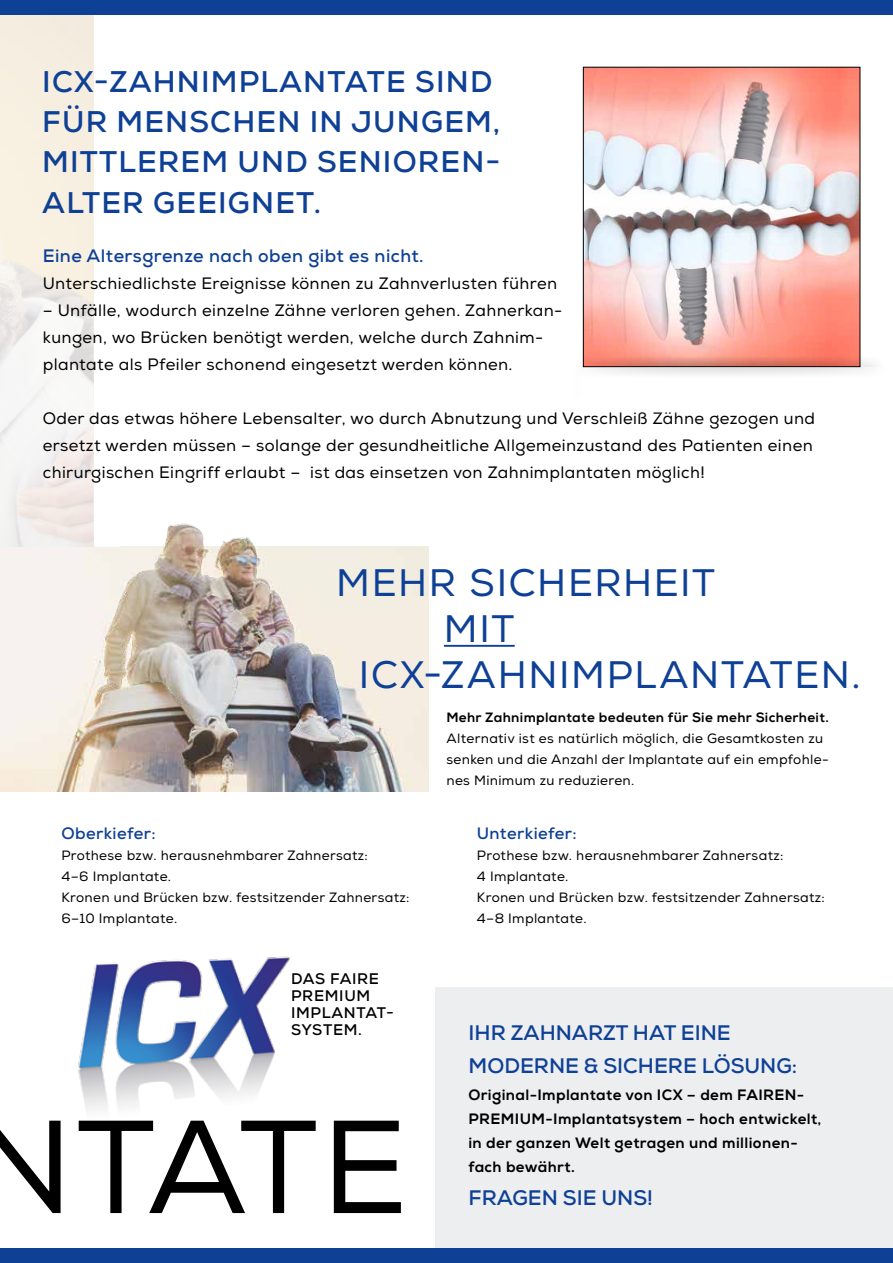
<style>
.page{position:relative;width:893px;height:1263px;background:#fff}
.page>*{position:absolute;margin:0;border:0;box-sizing:border-box;transform-origin:0 0}
.t1{font:132px "Nexa";letter-spacing:-.02em;color:#000}
.t2{font:38.25px "Nexa";letter-spacing:.045em;color:#0e4096}
.t3{font:700 29.85px/40.3px "Nexa";letter-spacing:.04em;color:#0e4096}
.t4{font:700 21px/33px "Nexa";color:#0e4096}
.t5{font:700 18px "Nexa";letter-spacing:.025em;color:#0e4096}
.t6{font:16.5px/27px "Nexa";letter-spacing:.025em;color:#000}
.t7{font:700 16.5px "Nexa";letter-spacing:.025em;color:#0e4096}
.t8{font:700 15.3px/17.2px "Nexa";letter-spacing:.045em;color:#000}
.t9{font:15px/24px "Nexa X Bold";letter-spacing:.025em;color:#000}
.t10{font:13.5px/21px "Nexa";letter-spacing:.025em;color:#000}
.t11{font:13.5px "Nexa X Bold";letter-spacing:.025em;color:#000}
</style>
<div class="page">
<img style="left:0;top:547px;width:428px;height:245px">
<img style="left:48px;top:523px;width:380px;height:245px">
<svg style="left:1px;top:15px;width:118px;height:532px"></svg>
<div style="left:436px;top:987px;width:457px;height:276px;background:#edeeef"></div>
<div style="left:0;top:0;width:893px;height:15px;background:#0e4096"></div>
<div style="left:0;top:1248px;width:893px;height:15px;background:#0e4096"></div>
<img style="left:585px;top:69px;width:273px;height:287px">
<div style="left:583px;top:67px;width:277px;height:300px;border:1px solid #000"></div>
<img style="left:669px;top:259px;width:52px;height:91px">
<div style="left:562px;top:356px;width:331px;height:55px;background:#000;opacity:.35"></div>
<div style="left:573px;top:367px;width:313px;height:38px;background:#fff"></div>
<img style="left:717px;top:73px;width:68px;height:100px">
<hr style="left:444px;top:645px;width:71px;height:2px;background:#0e4096">
<img style="left:78px;top:956px;width:212px;height:154px">
<img style="left:0;top:1px;width:1px;height:546px">
<hr style="left:0;top:373px;width:1px;height:159px;background:#fff">
<h3 class="t3" style="left:42px;top:61px;width:460px">ICX-ZAHNIMPLANTATE SIND<br>FÜR MENSCHEN IN JUNGEM,<br>MITTLEREM UND SENIOREN-<br>ALTER GEEIGNET.</h3>
<p class="t5" style="left:43px;top:244px;width:382px">Eine Altersgrenze nach oben gibt es nicht.</p>
<p class="t6" style="left:43px;top:270px;width:516px">Unterschiedlichste Ereignisse können zu Zahnverlusten führen</p>
<p class="t6" style="left:43px;top:297px;width:521px">– Unfälle, wodurch einzelne Zähne verloren gehen. Zahnerkan&shy;kungen, wo Brücken benötigt werden, welche durch Zahnim&shy;plantate als Pfeiler schonend eingesetzt werden können.</p>
<p class="t6" style="left:43px;top:405px;width:774px">Oder das etwas höhere Lebensalter, wo durch Abnutzung und Verschleiß Zähne gezogen und ersetzt werden müssen – solange der gesundheitliche Allgemeinzustand des Patienten einen chirurgischen Eingriff erlaubt – ist das einsetzen von Zahnimplantaten möglich!</p>
<h2 class="t2" style="left:336px;top:560px;width:380px">MEHR SICHERHEIT</h2>
<h2 class="t2" style="left:444px;top:606px;width:72px">MIT</h2>
<h2 class="t2" style="left:359px;top:652px;width:503px">ICX-ZAHNIMPLANTATEN.</h2>
<p class="t7" style="left:61px;top:823px;width:96px">Oberkiefer:</p>
<p class="t10" style="left:61px;top:845px;width:349px">Prothese bzw. herausnehmbarer Zahnersatz:<br>4–6 Implantate.<br>Kronen und Brücken bzw. festsitzender Zahnersatz:<br>6–10 Implantate.</p>
<p class="t8" style="left:291px;top:969px;width:104px">DAS FAIRE<br>PREMIUM<br>IMPLANTAT-<br>SYSTEM.</p>
<h1 class="t1" style="left:-28px;top:1088px;width:437px">NTATE</h1>
<p class="t11" style="left:446px;top:709px;width:384px">Mehr Zahnimplantate bedeuten für Sie mehr Sicherheit.</p>
<p class="t10" style="left:446px;top:728px;width:384px">Alternativ ist es natürlich möglich, die Gesamtkosten zu senken und die Anzahl der Implantate auf ein empfohle&shy;nes Minimum zu reduzieren.</p>
<p class="t7" style="left:477px;top:823px;width:101px">Unterkiefer:</p>
<p class="t10" style="left:477px;top:845px;width:349px">Prothese bzw. herausnehmbarer Zahnersatz:<br>4 Implantate.<br>Kronen und Brücken bzw. festsitzender Zahnersatz:<br>4–8 Implantate.</p>
<p class="t4" style="left:469px;top:1016px;width:330px">IHR ZAHNARZT HAT EINE<br>MODERNE &amp; SICHERE LÖSUNG:</p>
<p class="t9" style="left:468px;top:1083px;width:354px">Original-Implantate von ICX – dem FAIREN-PREMIUM-Implantatsystem – hoch entwickelt, in der ganzen Welt getragen und millionen&shy;fach bewährt.</p>
<p class="t4" style="left:469px;top:1181px;width:186px">FRAGEN SIE UNS!</p>
</div>
